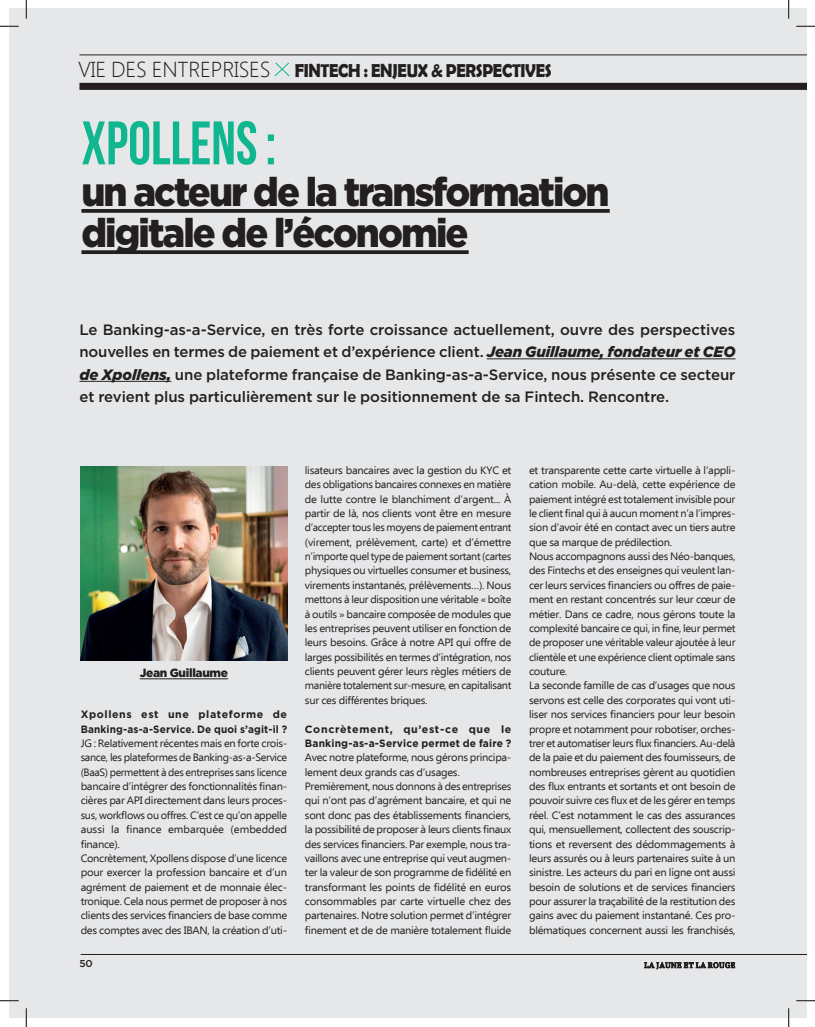
<style>
.page{position:relative;width:815px;height:1027px;background:#fff}
.page>*{position:absolute;margin:0;border:0;box-sizing:border-box;transform-origin:0 0}
.t1{font:700 61.25px "Bebas Neue";color:#0fb68f;scale:.94 1}
.t2{font:900 40px/41.2px "Gotham";letter-spacing:-.05em;color:#231f20;scale:.95 1}
.t3{font:700 18.75px "Berlin Sans FB Demi";letter-spacing:-.02em;color:#231f20;scale:.89 1}
.t4{font:500 15px/22.5px "Gotham";letter-spacing:-.005em;color:#231f20;text-align:justify}
.t5{font:900 11.88px "Gotham";letter-spacing:-.025em;color:#231f20}
.t6{font:10.62px/14.4px "Ebrima";letter-spacing:-.025em;color:#231f20;text-align:justify;scale:1.05 1}
.t7{font:10.62px/14.4px "Ebrima";letter-spacing:-.025em;color:#231f20;scale:1.04 1}
.t8{font:700 10.62px/14.4px "Gotham";letter-spacing:.02em;color:#231f20}
.t9{font:500 10px "Gotham";color:#231f20}
.s1{font-family:"Segoe UI";font-weight:300;font-size:21.62px}
.s2{font-weight:900;font-style:italic}
</style>
<div class="page">
<div style="left:9px;top:9px;width:797px;height:1009px;background:#e6e7e9"></div>
<hr style="left:81px;top:954px;width:725px;height:1px;background:#231f20">
<svg style="left:644px;top:962px;width:91px;height:8px"></svg>
<svg style="left:81px;top:209px;width:528px;height:4px;background:#2e2a2b"></svg>
<svg style="left:81px;top:250px;width:387px;height:4px;background:#302c2d"></svg>
<img style="left:81px;top:467px;width:206px;height:194px">
<hr style="left:140px;top:679px;width:88px;height:1px;background:#231f20">
<hr style="left:486px;top:358px;width:249px;height:1px;background:#231f20">
<hr style="left:79px;top:381px;width:92px;height:1px;background:#231f20">
<div style="left:79px;top:83px;width:727px;height:7px;background:#231f20"></div>
<svg style="left:274px;top:62px;width:16px;height:15px"></svg>
<hr style="left:79px;top:55px;width:727px;height:1px;background:#231f20">
<svg style="left:0;top:25px;width:19px;height:2px"></svg>
<svg style="left:796px;top:25px;width:18px;height:2px"></svg>
<svg style="left:0;top:1000px;width:19px;height:1px"></svg>
<svg style="left:796px;top:1000px;width:18px;height:1px"></svg>
<svg style="left:25px;top:0;width:2px;height:19px"></svg>
<svg style="left:25px;top:1008px;width:2px;height:19px"></svg>
<svg style="left:787px;top:0;width:2px;height:19px"></svg>
<svg style="left:788px;top:1008px;width:1px;height:19px"></svg>
<h3 class="t3" style="left:78px;top:60px;width:533px"><span class="s1">VIE DES ENTREPRISES</span> FINTECH : ENJEUX &amp; PERSPECTIVES</h3>
<h1 class="t1" style="left:81px;top:110px;width:209px">XPOLLENS :</h1>
<h2 class="t2" style="left:81px;top:170px;width:557px">un acteur de la transformation digitale de l’économie</h2>
<p class="t4" style="left:79px;top:318px;width:657px">Le Banking-as-a-Service, en très forte croissance actuellement, ouvre des perspectives nouvelles en termes de paiement et d’expérience client. <span class="s2">Jean Guillaume, fondateur et CEO de Xpollens,</span> une plateforme française de Banking-as-a-Service, nous présente ce secteur et revient plus particulièrement sur le positionnement de sa Fintech. Rencontre.</p>
<p class="t5" style="left:140px;top:666px;width:90px">Jean Guillaume</p>
<p class="t8" style="left:81px;top:707px;width:208px">Xpollens est une plateforme de<br>Banking-as-a-Service. De quoi s’agit-il ?</p>
<p class="t7" style="left:81px;top:737px;width:200px">JG : Relativement récentes mais en forte crois&shy;sance, les plateformes de Banking-as-a-Service (BaaS) permettent à des entreprises sans licence bancaire d’intégrer des fonctionnalités finan&shy;cières par API directement dans leurs proces&shy;sus, workflows ou offres. C’est ce qu’on appelle aussi la finance embarquée (embedded finance).<br>Concrètement, Xpollens dispose d’une licence pour exercer la profession bancaire et d’un agrément de paiement et de monnaie élec&shy;tronique. Cela nous permet de proposer à nos clients des services financiers de base comme des comptes avec des IBAN, la création d’uti-</p>
<p class="t9" style="left:79px;top:957px;width:15px">50</p>
<p class="t6" style="left:305px;top:463px;width:198px">lisateurs bancaires avec la gestion du KYC et des obligations bancaires connexes en matière de lutte contre le blanchiment d’argent... À partir de là, nos clients vont être en mesure d’accepter tous les moyens de paiement entrant (virement, prélèvement, carte) et d’émettre n’importe quel type de paiement sortant (cartes physiques ou virtuelles consumer et business, virements instantanés, prélèvements…). Nous mettons à leur disposition une véritable « boîte à outils » bancaire composée de modules que les entreprises peuvent utiliser en fonction de leurs besoins. Grâce à notre API qui offre de larges possibilités en termes d’intégration, nos clients peuvent gérer leurs règles métiers de manière totalement sur-mesure, en capitalisant sur ces différentes briques.</p>
<p class="t8" style="left:305px;top:721px;width:208px">Concrètement, qu’est-ce que le<br>Banking-as-a-Service permet de faire ?</p>
<p class="t7" style="left:305px;top:751px;width:200px">Avec notre plateforme, nous gérons principa&shy;lement deux grands cas d’usages.<br>Premièrement, nous donnons à des entreprises qui n’ont pas d’agrément bancaire, et qui ne sont donc pas des établissements financiers, la possibilité de proposer à leurs clients finaux des services financiers. Par exemple, nous tra&shy;vaillons avec une entreprise qui veut augmen&shy;ter la valeur de son programme de fidélité en transformant les points de fidélité en euros consommables par carte virtuelle chez des partenaires. Notre solution permet d’intégrer finement et de de manière totalement fluide</p>
<p class="t6" style="left:529px;top:464px;width:198px;text-align:left">et transparente cette carte virtuelle à l’appli&shy;cation mobile. Au-delà, cette expérience de paiement intégré est totalement invisible pour le client final qui à aucun moment n’a l’impres&shy;sion d’avoir été en contact avec un tiers autre que sa marque de prédilection.<br>Nous accompagnons aussi des Néo-banques, des Fintechs et des enseignes qui veulent lan&shy;cer leurs services financiers ou offres de paie&shy;ment en restant concentrés sur leur cœur de métier. Dans ce cadre, nous gérons toute la complexité bancaire ce qui, in fine, leur permet de proposer une véritable valeur ajoutée à leur clientèle et une expérience client optimale sans couture.<br>La seconde famille de cas d’usages que nous servons est celle des corporates qui vont uti&shy;liser nos services financiers pour leur besoin propre et notamment pour robotiser, orches&shy;trer et automatiser leurs flux financiers. Au-delà de la paie et du paiement des fournisseurs, de nombreuses entreprises gèrent au quotidien des flux entrants et sortants et ont besoin de pouvoir suivre ces flux et de les gérer en temps réel. C’est notamment le cas des assurances qui, mensuellement, collectent des souscrip&shy;tions et reversent des dédommagements à leurs assurés ou à leurs partenaires suite à un sinistre. Les acteurs du pari en ligne ont aussi besoin de solutions et de services financiers pour assurer la traçabilité de la restitution des gains avec du paiement instantané. Ces pro&shy;blématiques concernent aussi les franchisés,</p>
</div>
